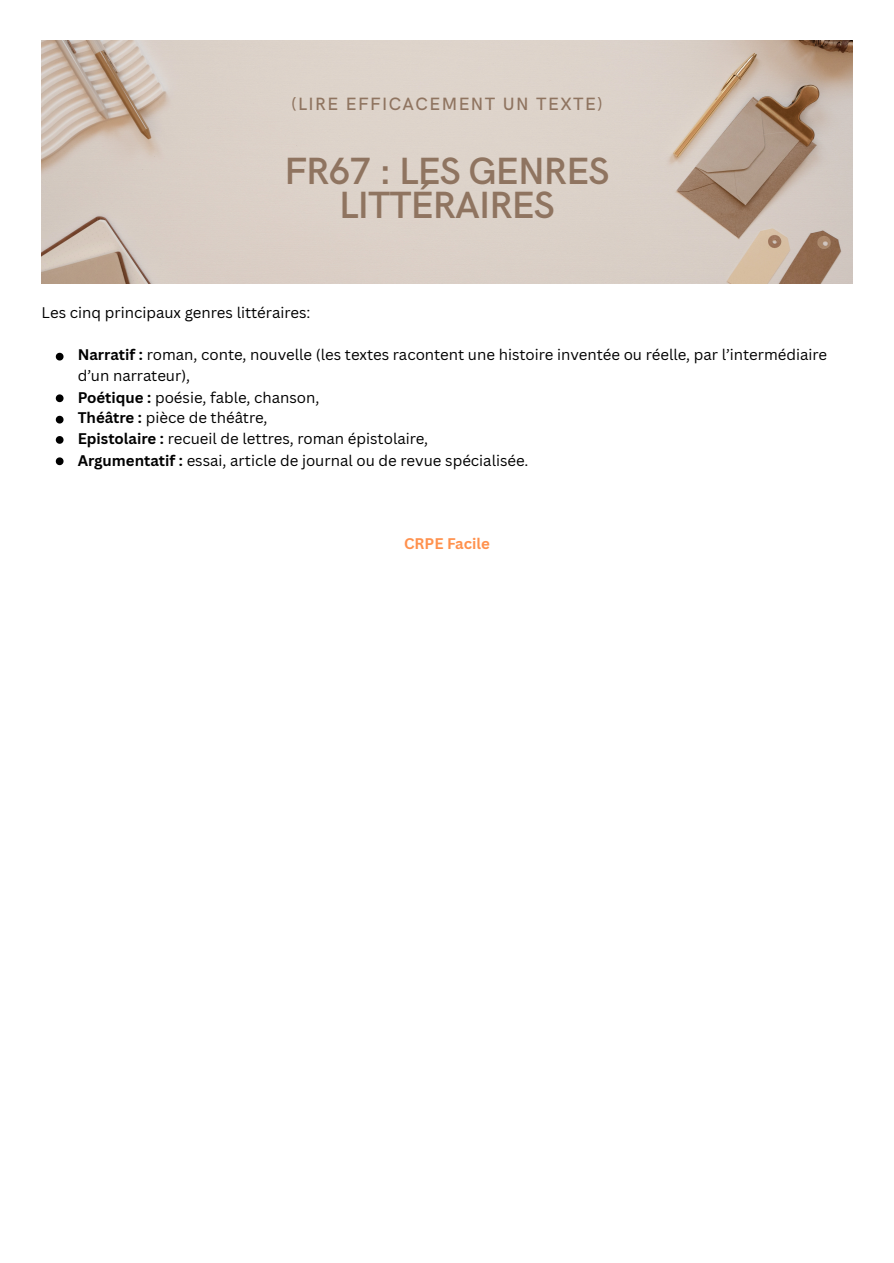
<style>
.page{position:relative;width:894px;height:1263px;background:#fff}
.page>*{position:absolute;margin:0;border:0;box-sizing:border-box;transform-origin:0 0}
.t1{font:600 38.1px/34px "HK Grotesk";letter-spacing:-.025em;color:#8f7460;text-align:center}
.t2{font:500 17.85px "HK Grotesk";letter-spacing:.08em;color:#8f7460}
.t3{font:15px/21.3px "Canva Sans";color:#000}
.t4{font:700 15px "Canva Sans";color:#ff914d}
.s1{font-weight:700}
</style>
<div class="page">
<img style="left:42px;top:40px;width:810px;height:244px">
<svg style="left:56px;top:353px;width:7px;height:7px"></svg>
<svg style="left:56px;top:394px;width:7px;height:8px"></svg>
<svg style="left:56px;top:416px;width:7px;height:7px"></svg>
<svg style="left:56px;top:436px;width:7px;height:8px"></svg>
<svg style="left:56px;top:457px;width:7px;height:8px"></svg>
<p class="t2" style="left:291px;top:94px;width:312px">(LIRE EFFICACEMENT UN TEXTE)</p>
<p class="t1" style="left:284px;top:155px;width:326px">FR67 : LES GENRES<br>LITTÉRAIRES</p>
<p class="t3" style="left:42px;top:302px;width:270px">Les cinq principaux genres littéraires:</p>
<p class="t3" style="left:78px;top:344px;width:750px"><span class="s1">Narratif :</span> roman, conte, nouvelle (les textes racontent une histoire inventée ou réelle, par l’intermédiaire d’un narrateur),</p>
<p class="t3" style="left:78px;top:386px;width:243px"><span class="s1">Poétique :</span> poésie, fable, chanson,</p>
<p class="t3" style="left:78px;top:407px;width:191px"><span class="s1">Théâtre :</span> pièce de théâtre,</p>
<p class="t3" style="left:78px;top:428px;width:352px"><span class="s1">Epistolaire :</span> recueil de lettres, roman épistolaire,</p>
<p class="t3" style="left:78px;top:449px;width:452px"><span class="s1">Argumentatif :</span> essai, article de journal ou de revue spécialisée.</p>
<h1 class="t4" style="left:404px;top:533px;width:87px">CRPE Facile</h1>
</div>
